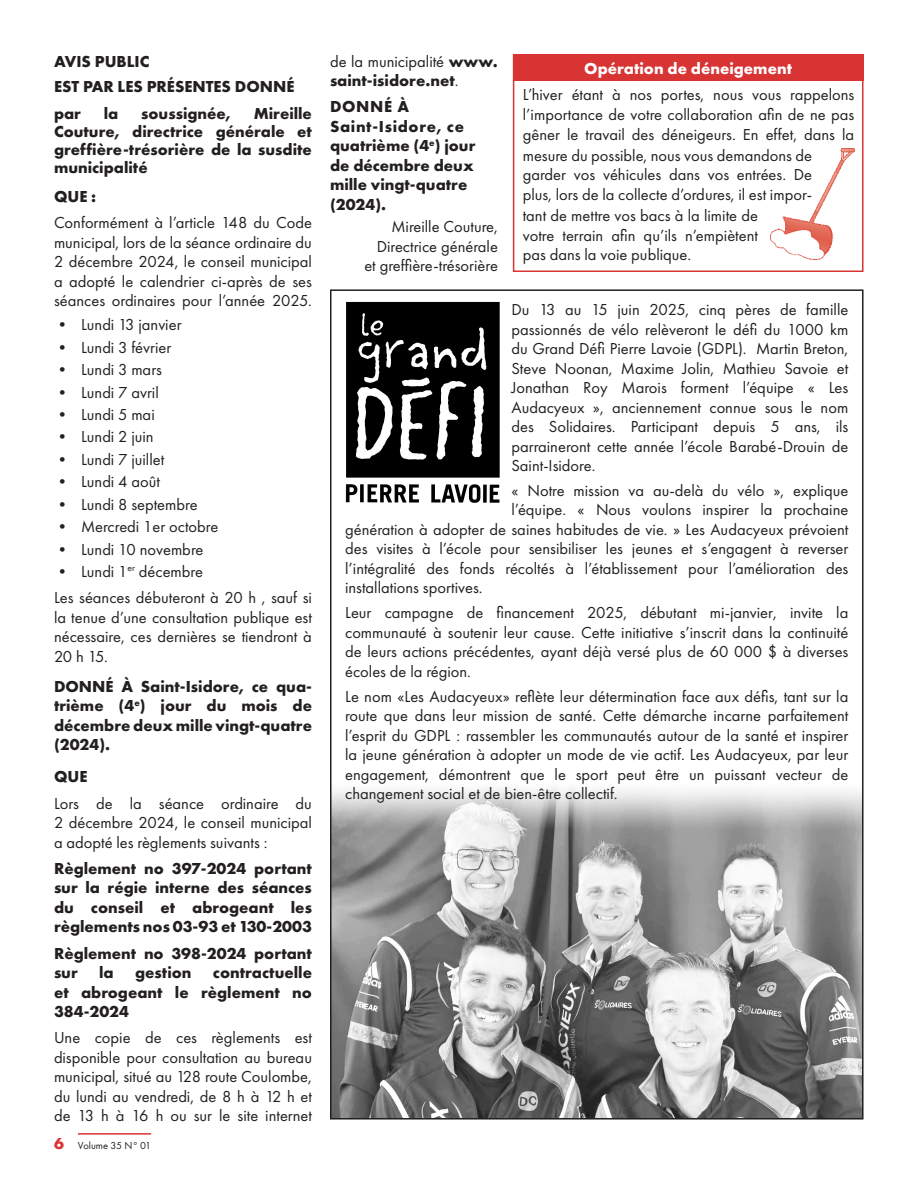
<style>
.page{position:relative;width:918px;height:1188px;background:#fff}
.page>*{position:absolute;margin:0;border:0;box-sizing:border-box;transform-origin:0 0}
.texte{font:16.5px/19.5px "Futura PT";color:#231f20;text-align:justify}
.texte-2{font:700 16.5px/19.5px "Futura PT";color:#231f20}
.sous_titre{font:700 16.5px/18px "Futura PT";color:#231f20;text-align:justify}
.signature{font:16.5px/19.5px "Futura PT";color:#231f20;text-align:right}
.texte-3{font:700 16.5px "Futura PT";color:#d93434}
.texte-4{font:10.5px "Futura PT";color:#231f20}
.s1{font-weight:400}
.s2{font-weight:700;color:#fff}
</style>
<div class="page">
<hr style="left:78px;top:1133px;width:73px;height:2px;background:#d93434">
<div style="left:513px;top:54px;width:351px;height:27px;background:#d93434"></div>
<img style="left:770px;top:149px;width:84px;height:110px">
<div style="left:513px;top:54px;width:351px;height:218px;border:2px solid #d93434"></div>
<img style="left:333px;top:788px;width:528px;height:329px">
<img style="left:345px;top:301px;width:155px;height:202px">
<p class="sous_titre" style="left:54px;top:52px;width:97px">AVIS PUBLIC</p>
<p class="sous_titre" style="left:54px;top:77px;width:242px">EST PAR LES PRÉSENTES DONNÉ</p>
<p class="sous_titre" style="left:54px;top:104px;width:29px">par</p>
<p class="sous_titre" style="left:104px;top:104px;width:16px">la</p>
<p class="sous_titre" style="left:141px;top:104px;width:91px">soussignée,</p>
<p class="sous_titre" style="left:54px;top:104px;width:260px;text-indent:200px">Mireille Couture, directrice générale et greffière-trésorière de la susdite municipalité</p>
<p class="sous_titre" style="left:54px;top:187px;width:44px">QUE :</p>
<p class="texte" style="left:54px;top:213px;width:260px">Conformément à l’article 148 du Code municipal, lors de la séance ordinaire du 2 décembre 2024, le conseil municipal a adopté le calendrier ci-après de ses séances ordinaires pour l’année 2025.</p>
<p class="texte" style="left:54px;top:315px;width:129px">• Lundi 13 janvier</p>
<p class="texte" style="left:54px;top:338px;width:119px">• Lundi 3 février</p>
<p class="texte" style="left:54px;top:360px;width:109px">• Lundi 3 mars</p>
<p class="texte" style="left:54px;top:382px;width:106px">• Lundi 7 avril</p>
<p class="texte" style="left:54px;top:405px;width:102px">• Lundi 5 mai</p>
<p class="texte" style="left:54px;top:427px;width:101px">• Lundi 2 juin</p>
<p class="texte" style="left:54px;top:450px;width:112px">• Lundi 7 juillet</p>
<p class="texte" style="left:54px;top:472px;width:107px">• Lundi 4 août</p>
<p class="texte" style="left:54px;top:494px;width:145px">• Lundi 8 septembre</p>
<p class="texte" style="left:54px;top:517px;width:166px">• Mercredi 1er octobre</p>
<p class="texte" style="left:54px;top:539px;width:151px">• Lundi 10 novembre</p>
<p class="texte" style="left:54px;top:562px;width:151px">• Lundi 1<sup>er</sup> décembre</p>
<p class="texte" style="left:54px;top:588px;width:260px">Les séances débuteront à 20 h , sauf si la tenue d’une consultation publique est nécessaire, ces dernières se tiendront à 20 h 15.</p>
<p class="sous_titre" style="left:54px;top:676px;width:260px;line-height:19.5px">DONNÉ À Saint-Isidore, ce qua&shy;trième (4<sup>e</sup>) jour du mois de décembre deux mille vingt-quatre (2024).</p>
<p class="sous_titre" style="left:54px;top:767px;width:35px">QUE</p>
<p class="texte" style="left:54px;top:793px;width:260px">Lors de la séance ordinaire du 2 décembre 2024, le conseil municipal a adopté les règlements suivants :</p>
<p class="texte-2" style="left:54px;top:858px;width:260px;text-align:justify">Règlement no 397-2024 portant sur la régie interne des séances du conseil et abrogeant les règlements nos 03-93 et 130-2003</p>
<p class="texte-2" style="left:54px;top:943px;width:259px">Règlement no 398-2024 portant sur</p>
<p class="texte-2" style="left:54px;top:962px;width:260px;text-align:justify;text-indent:159px">contractuelle et abrogeant le règlement no 384-2024</p>
<p class="texte" style="left:54px;top:1028px;width:260px">Une copie de ces règlements est disponible pour consultation au bureau municipal, situé au 128 route Coulombe, du lundi au vendredi, de 8 h à 12 h et de 13 h à 16 h ou sur le site internet</p>
<p class="texte-2" style="left:99px;top:962px;width:16px">la</p>
<p class="texte-2" style="left:135px;top:962px;width:58px">gestion</p>
<p class="texte-3" style="left:54px;top:1133px;width:11px">6</p>
<p class="texte-4" style="left:78px;top:1139px;width:75px">Volume 35 N° 01</p>
<p class="texte-2" style="left:330px;top:51px;width:169px"><span class="s1">de la municipalité</span> www. saint-isidore.net<span class="s1">.</span></p>
<p class="texte-2" style="left:330px;top:97px;width:147px">DONNÉ À<br>Saint-Isidore, ce quatrième (4<sup>e</sup>) jour de décembre deux mille vingt-quatre (2024).</p>
<p class="signature" style="left:391px;top:217px;width:108px">Mireille Couture,</p>
<p class="signature" style="left:364px;top:237px;width:135px">Directrice générale et greffière-trésorière</p>
<p class="texte" style="left:523px;top:55px;width:333px;line-height:26.4px;text-align:center"><span class="s2">Opération de déneigement<br></span>L’hiver étant à nos portes, nous vous rappelons</p>
<p class="texte" style="left:523px;top:104px;width:333px;line-height:20.1px;text-align:left">l’importance de votre collaboration afin de ne pas gêner le travail des déneigeurs. En effet, dans la mesure du possible, nous vous demandons de garder vos véhicules dans vos entrées. De<br>plus, lors de la collecte d’ordures, il est impor-<br>tant de mettre vos bacs à la limite de<br>votre terrain afin qu’ils n’empiètent<br>pas dans la voie publique.</p>
<p class="texte" style="left:511px;top:300px;width:339px">Du 13 au 15 juin 2025, cinq pères de famille passionnés de vélo relèveront le défi du 1000 km du Grand Défi Pierre Lavoie (GDPL). Martin Breton, Steve Noonan, Maxime Jolin, Mathieu Savoie et Jonathan Roy Marois forment l’équipe « Les Audacyeux », anciennement connue sous le nom des Solidaires. Participant depuis 5 ans, ils parraineront cette année l’école Barabé-Drouin de Saint-Isidore.</p>
<p class="texte" style="left:511px;top:481px;width:338px">« Notre mission va au-delà du vélo », explique</p>
<p class="texte" style="left:511px;top:500px;width:338px">l’équipe. « Nous voulons inspirer la prochaine</p>
<p class="texte" style="left:345px;top:520px;width:505px">génération à adopter de saines habitudes de vie. » Les Audacyeux prévoient</p>
<p class="texte" style="left:345px;top:539px;width:505px">des visites à l’école pour sensibiliser les jeunes et s’engagent à reverser</p>
<p class="texte" style="left:345px;top:559px;width:505px">l’intégralité des fonds récoltés à l’établissement pour l’amélioration des</p>
<p class="texte" style="left:345px;top:578px;width:139px">installations sportives.</p>
<p class="texte" style="left:345px;top:603px;width:505px">Leur campagne de financement 2025, débutant mi-janvier, invite la communauté à soutenir leur cause. Cette initiative s’inscrit dans la continuité de leurs actions précédentes, ayant déjà versé plus de 60 000 $ à diverses écoles de la région.</p>
<p class="texte" style="left:345px;top:686px;width:505px">Le nom «Les Audacyeux» reflète leur détermination face aux défis, tant sur la route que dans leur mission de santé. Cette démarche incarne parfaitement l’esprit du GDPL : rassembler les communautés autour de la santé et inspirer la jeune génération à adopter un mode de vie actif. Les Audacyeux, par leur engagement, démontrent que le sport peut être un puissant vecteur de changement social et de bien-être collectif.</p>
</div>
